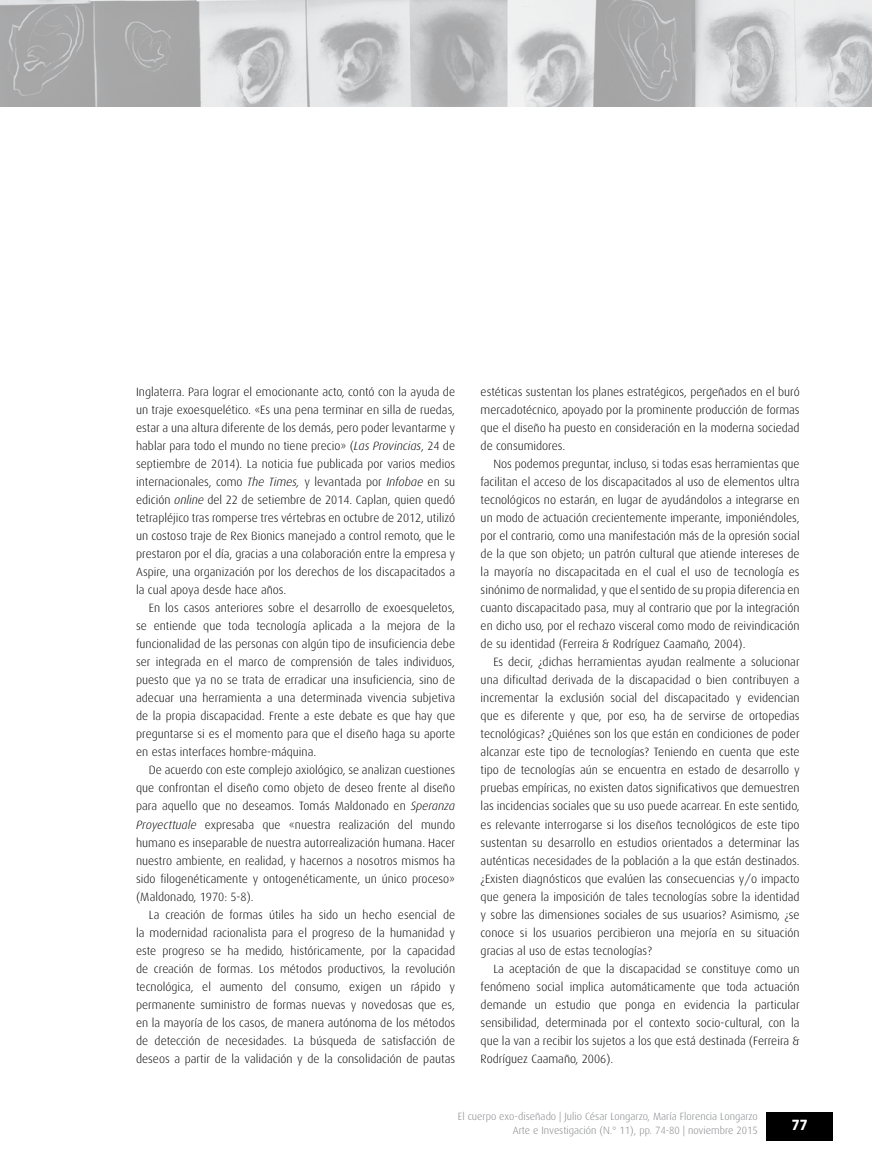
<style>
.page{position:relative;width:872px;height:1170px;background:#fff}
.page>*{position:absolute;margin:0;border:0;box-sizing:border-box;transform-origin:0 0}
.t1{font:800 13.5px "Koz Go Pro";color:#fff}
.t2{font:300 12px/18px "Dax";color:#000;text-align:justify}
.t3{font:300 10.5px/13.5px "Dax";color:#808285;text-align:right}
.s1{font-style:italic}
</style>
<div class="page">
<img style="left:0;top:0;width:872px;height:107px">
<div style="left:766px;top:1111px;width:67px;height:29px;background:#000"></div>
<p class="t2" style="left:136px;top:383px;width:320px">Inglaterra. Para lograr el emocionante acto, contó con la ayuda de un traje exoesquelético. «Es una pena terminar en silla de ruedas, estar a una altura diferente de los demás, pero poder levantarme y hablar para todo el mundo no tiene precio» (<span class="s1">Las Provincias</span>, 24 de septiembre de 2014)<span class="s1">.</span> La noticia fue publicada por varios medios internacionales, como <span class="s1">The Times,</span> y levantada por <span class="s1">Infobae</span> en su edición <span class="s1">online</span> del 22 de setiembre de 2014. Caplan, quien quedó tetrapléjico tras romperse tres vértebras en octubre de 2012, utilizó un costoso traje de Rex Bionics manejado a control remoto, que le prestaron por el día, gracias a una colaboración entre la empresa y Aspire, una organización por los derechos de los discapacitados a la cual apoya desde hace años.</p>
<p class="t2" style="left:136px;top:599px;width:320px;text-indent:13px">En los casos anteriores sobre el desarrollo de exoesqueletos, se entiende que toda tecnología aplicada a la mejora de la funcionalidad de las personas con algún tipo de insuficiencia debe ser integrada en el marco de comprensión de tales individuos, puesto que ya no se trata de erradicar una insuficiencia, sino de adecuar una herramienta a una determinada vivencia subjetiva de la propia discapacidad. Frente a este debate es que hay que preguntarse si es el momento para que el diseño haga su aporte en estas interfaces hombre-máquina.</p>
<p class="t2" style="left:136px;top:761px;width:320px;text-indent:13px">De acuerdo con este complejo axiológico, se analizan cuestiones que confrontan el diseño como objeto de deseo frente al diseño para aquello que no deseamos. Tomás Maldonado en <span class="s1">Speranza Proyecttuale</span> expresaba que «nuestra realización del mundo humano es inseparable de nuestra autorrealización humana. Hacer nuestro ambiente, en realidad, y hacernos a nosotros mismos ha sido filogenéticamente y ontogenéticamente, un único proceso» (Maldonado, 1970: 5-8).</p>
<p class="t2" style="left:136px;top:905px;width:320px;text-indent:13px">La creación de formas útiles ha sido un hecho esencial de la modernidad racionalista para el progreso de la humanidad y este progreso se ha medido, históricamente, por la capacidad de creación de formas. Los métodos productivos, la revolución tecnológica, el aumento del consumo, exigen un rápido y permanente suministro de formas nuevas y novedosas que es, en la mayoría de los casos, de manera autónoma de los métodos de detección de necesidades. La búsqueda de satisfacción de deseos a partir de la validación y de la consolidación de pautas</p>
<p class="t2" style="left:480px;top:383px;width:320px">estéticas sustentan los planes estratégicos, pergeñados en el buró mercadotécnico, apoyado por la prominente producción de formas que el diseño ha puesto en consideración en la moderna sociedad de consumidores.</p>
<p class="t2" style="left:480px;top:455px;width:320px;text-indent:13px">Nos podemos preguntar, incluso, si todas esas herramientas que facilitan el acceso de los discapacitados al uso de elementos ultra tecnológicos no estarán, en lugar de ayudándolos a integrarse en un modo de actuación crecientemente imperante, imponiéndoles, por el contrario, como una manifestación más de la opresión social de la que son objeto; un patrón cultural que atiende intereses de la mayoría no discapacitada en el cual el uso de tecnología es sinónimo de normalidad, y que el sentido de su propia diferencia en cuanto discapacitado pasa, muy al contrario que por la integración en dicho uso, por el rechazo visceral como modo de reivindicación de su identidad (Ferreira &amp; Rodríguez Caamaño, 2004).</p>
<p class="t2" style="left:480px;top:653px;width:320px;text-indent:13px">Es decir, ¿dichas herramientas ayudan realmente a solucionar una dificultad derivada de la discapacidad o bien contribuyen a incrementar la exclusión social del discapacitado y evidencian que es diferente y que, por eso, ha de servirse de ortopedias tecnológicas? ¿Quiénes son los que están en condiciones de poder alcanzar este tipo de tecnologías? Teniendo en cuenta que este tipo de tecnologías aún se encuentra en estado de desarrollo y pruebas empíricas, no existen datos significativos que demuestren las incidencias sociales que su uso puede acarrear. En este sentido, es relevante interrogarse si los diseños tecnológicos de este tipo sustentan su desarrollo en estudios orientados a determinar las auténticas necesidades de la población a la que están destinados. ¿Existen diagnósticos que evalúen las consecuencias y/o impacto que genera la imposición de tales tecnologías sobre la identidad y sobre las dimensiones sociales de sus usuarios? Asimismo, ¿se conoce si los usuarios percibieron una mejoría en su situación gracias al uso de estas tecnologías?</p>
<p class="t2" style="left:480px;top:959px;width:320px;text-indent:13px">La aceptación de que la discapacidad se constituye como un fenómeno social implica automáticamente que toda actuación demande un estudio que ponga en evidencia la particular sensibilidad, determinada por el contexto socio-cultural, con la que la van a recibir los sujetos a los que está destinada (Ferreira &amp; Rodríguez Caamaño, 2006).</p>
<p class="t3" style="left:458px;top:1109px;width:301px">El cuerpo exo-diseñado | Julio César Longarzo, María Florencia Longarzo<br>Arte e Investigación (N.° 11), pp. 74-80 | noviembre 2015</p>
<p class="t1" style="left:792px;top:1116px;width:17px">77</p>
</div>
